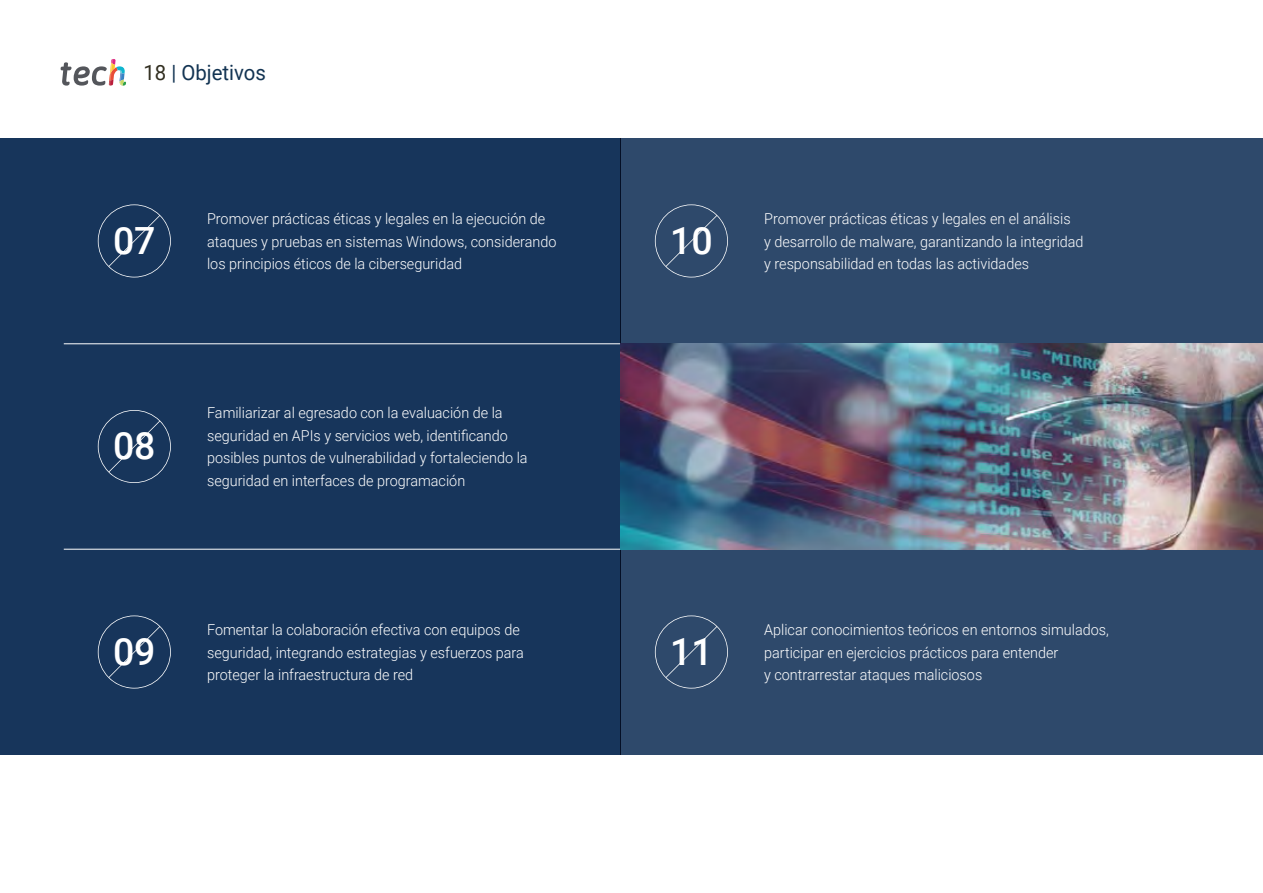
<style>
.page{position:relative;width:1263px;height:893px;background:#fff}
.page>*{position:absolute;margin:0;border:0;box-sizing:border-box;transform-origin:0 0}
.t1{font:500 37.5px "Roboto";color:#fff}
.t2{font:21px "Roboto";color:#123352}
.t3{font:300 15px/22.5px "Roboto";color:#fff;scale:.96 1}
.s1{color:#312e20}
</style>
<div class="page">
<div style="left:0;top:138px;width:621px;height:617px;background:#17355b"></div>
<div style="left:621px;top:138px;width:642px;height:617px;background:#2e496b"></div>
<svg style="left:98px;top:204px;width:73px;height:73px"></svg>
<svg style="left:98px;top:410px;width:73px;height:73px"></svg>
<svg style="left:98px;top:615px;width:73px;height:73px"></svg>
<svg style="left:655px;top:204px;width:73px;height:73px"></svg>
<hr style="left:64px;top:344px;width:1199px;height:1px;background:#fff">
<hr style="left:64px;top:549px;width:1199px;height:1px;background:#fff">
<img style="left:621px;top:344px;width:642px;height:205px">
<svg style="left:655px;top:615px;width:73px;height:73px"></svg>
<svg style="left:61px;top:59px;width:65px;height:27px"></svg>
<h2 class="t2" style="left:144px;top:57px;width:124px"><span class="s1">18</span> | Objetivos</h2>
<h1 class="t1" style="left:113px;top:214px;width:44px">07</h1>
<p class="t3" style="left:207px;top:207px;width:365px">Promover prácticas éticas y legales en la ejecución de ataques y pruebas en sistemas Windows, considerando los principios éticos de la ciberseguridad</p>
<h1 class="t1" style="left:113px;top:420px;width:44px">08</h1>
<p class="t3" style="left:207px;top:401px;width:335px">Familiarizar al egresado con la evaluación de la seguridad en APIs y servicios web, identificando posibles puntos de vulnerabilidad y fortaleciendo la seguridad en interfaces de programación</p>
<h1 class="t1" style="left:113px;top:625px;width:44px">09</h1>
<p class="t3" style="left:207px;top:618px;width:332px">Fomentar la colaboración efectiva con equipos de seguridad, integrando estrategias y esfuerzos para proteger la infraestructura de red</p>
<h1 class="t1" style="left:670px;top:214px;width:44px">10</h1>
<p class="t3" style="left:764px;top:207px;width:334px">Promover prácticas éticas y legales en el análisis<br>y desarrollo de malware, garantizando la integridad y responsabilidad en todas las actividades</p>
<h1 class="t1" style="left:670px;top:625px;width:44px">11</h1>
<p class="t3" style="left:764px;top:618px;width:361px">Aplicar conocimientos teóricos en entornos simulados, participar en ejercicios prácticos para entender<br>y contrarrestar ataques maliciosos</p>
</div>
